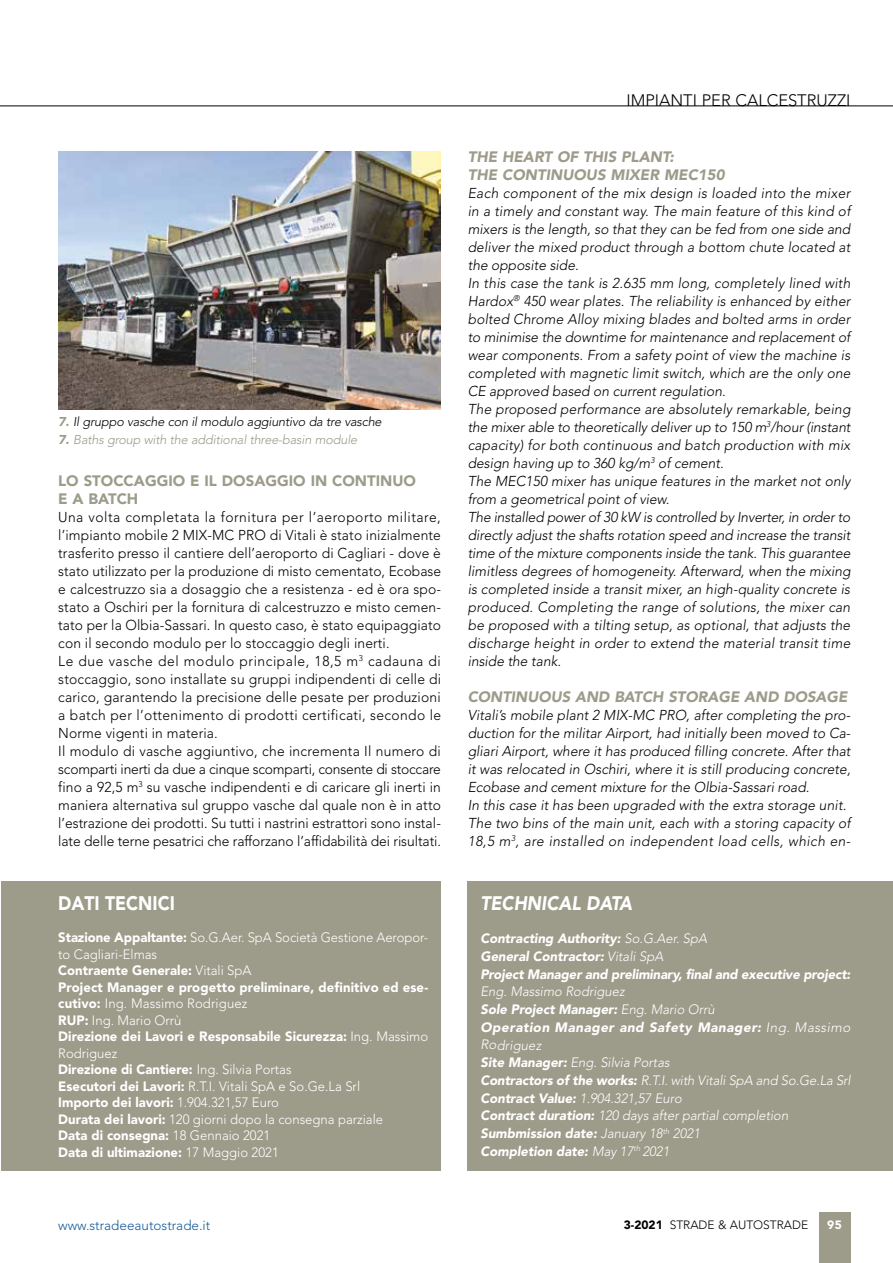
<style>
.page{position:relative;width:893px;height:1263px;background:#fff}
.page>*{position:absolute;margin:0;border:0;box-sizing:border-box;transform-origin:0 0}
.t1{font:italic 900 19.5px "Avenir";color:#fff;scale:.9 1}
.t2{font:900 19.5px "Avenir";color:#fff;scale:.9 1}
.t3{font:300 16.5px "Avenir";color:#000}
.t4{font:italic 900 15px/18px "Avenir";color:#9d9b8a}
.t5{font:900 15px/18px "Avenir";color:#9d9b8a}
.t6{font:italic 300 14.25px/18px "Avenir";letter-spacing:.005em;color:#000}
.t7{font:300 14.25px/18px "Avenir";letter-spacing:.01em;color:#000}
.t8{font:900 13.5px/16.5px "Avenir";color:#fff}
.t9{font:italic 300 13.5px/17.7px "Avenir";color:#fff}
.t10{font:italic 900 13.5px/17.7px "Avenir";letter-spacing:-.01em;color:#fff}
.t11{font:300 13.5px "Avenir";color:#165b9a}
.t12{font:italic 300 12.75px "Avenir";letter-spacing:-.015em;color:#000}
.t13{font:italic 300 12.75px "Avenir";letter-spacing:-.015em;color:#9d9b8a}
.t14{font:300 12px "Avenir";color:#000}
.t15{font:900 12px "Avenir";color:#fff}
.s1{font-weight:900;color:#9d9b8a}
.s2{font-weight:900}
.s3{font-weight:300}
</style>
<div class="page">
<hr style="left:0;top:106px;width:893px;height:1px;background:#000">
<div style="left:819px;top:1212px;width:31px;height:51px;background:#9d9b8a"></div>
<img style="left:58px;top:151px;width:383px;height:259px">
<div style="left:2px;top:881px;width:439px;height:289px;background:#9d9b8a"></div>
<div style="left:468px;top:881px;width:425px;height:289px;background:#9d9b8a"></div>
<p class="t12" style="left:58px;top:414px;width:325px"><span class="s1">7.</span> Il gruppo vasche con il modulo aggiuntivo da tre vasche</p>
<p class="t13" style="left:58px;top:432px;width:301px"><span class="s2">7.</span> Baths group with the additional three-basin module</p>
<p class="t5" style="left:58px;top:472px;width:359px">LO STOCCAGGIO E IL DOSAGGIO IN CONTINUO<br>E A BATCH</p>
<p class="t7" style="left:58px;top:508px;width:384px">Una volta completata la fornitura per l’aeroporto militare, l’impianto mobile 2 MIX-MC PRO di Vitali è stato inizialmente trasferito presso il cantiere dell’aeroporto di Cagliari - dove è stato utilizzato per la produzione di misto cementato, Ecobase e calcestruzzo sia a dosaggio che a resistenza - ed è ora spo&shy;stato a Oschiri per la fornitura di calcestruzzo e misto cemen&shy;tato per la Olbia-Sassari. In questo caso, è stato equipaggiato con il secondo modulo per lo stoccaggio degli inerti.<br>Le due vasche del modulo principale, 18,5 m<sup>3</sup> cadauna di stoccaggio, sono installate su gruppi indipendenti di celle di carico, garantendo la precisione delle pesate per produzioni a batch per l’ottenimento di prodotti certificati, secondo le Norme vigenti in materia.<br>Il modulo di vasche aggiuntivo, che incrementa Il numero di scomparti inerti da due a cinque scomparti, consente di stoccare fino a 92,5 m<sup>3</sup> su vasche indipendenti e di caricare gli inerti in maniera alternativa sul gruppo vasche dal quale non è in atto l’estrazione dei prodotti. Su tutti i nastrini estrattori sono instal&shy;late delle terne pesatrici che rafforzano l’affidabilità dei risultati.</p>
<h1 class="t2" style="left:58px;top:891px;width:131px">DATI TECNICI</h1>
<p class="t8" style="left:58px;top:929px;width:371px">Stazione Appaltante: <span class="s3">So.G.Aer. SpA Società Gestione Aeropor&shy;to Cagliari-Elmas<br></span>Contraente Generale: <span class="s3">Vitali SpA<br></span>Project Manager e progetto preliminare, definitivo ed ese&shy;cutivo: <span class="s3">Ing. Massimo Rodriguez<br></span>RUP: <span class="s3">Ing. Mario Orrù<br></span>Direzione dei Lavori e Responsabile Sicurezza: <span class="s3">Ing. Massimo Rodriguez<br></span>Direzione di Cantiere: <span class="s3">Ing. Silvia Portas<br></span>Esecutori dei Lavori: <span class="s3">R.T.I. Vitali SpA e So.Ge.La Srl<br></span>Importo dei lavori: <span class="s3">1.904.321,57 Euro<br></span>Durata dei lavori: <span class="s3">120 giorni dopo la consegna parziale<br></span>Data di consegna: <span class="s3">18 Gennaio 2021<br></span>Data di ultimazione: <span class="s3">17 Maggio 2021</span></p>
<p class="t3" style="left:626px;top:90px;width:226px">IMPIANTI PER CALCESTRUZZI</p>
<p class="t4" style="left:468px;top:148px;width:258px">THE HEART OF THIS PLANT:<br>THE CONTINUOUS MIXER MEC150</p>
<p class="t6" style="left:468px;top:184px;width:384px">Each component of the mix design is loaded into the mixer in a timely and constant way. The main feature of this kind of mixers is the length, so that they can be fed from one side and deliver the mixed product through a bottom chute located at the opposite side.<br>In this case the tank is 2.635 mm long, completely lined with Hardox<sup>®</sup> 450 wear plates. The reliability is enhanced by either bolted Chrome Alloy mixing blades and bolted arms in order to minimise the downtime for maintenance and replacement of wear components. From a safety point of view the machine is completed with magnetic limit switch, which are the only one CE approved based on current regulation.<br>The proposed performance are absolutely remarkable, being the mixer able to theoretically deliver up to 150 m<sup>3</sup>/hour (instant capacity) for both continuous and batch production with mix design having up to 360 kg/m<sup>3</sup> of cement.<br>The MEC150 mixer has unique features in the market not only from a geometrical point of view.<br>The installed power of 30 kW is controlled by Inverter, in order to directly adjust the shafts rotation speed and increase the transit time of the mixture components inside the tank. This guarantee limitless degrees of homogeneity. Afterward, when the mixing is completed inside a transit mixer, an high-quality concrete is produced. Completing the range of solutions, the mixer can be proposed with a tilting setup, as optional, that adjusts the discharge height in order to extend the material transit time inside the tank.</p>
<p class="t4" style="left:468px;top:688px;width:381px">CONTINUOUS AND BATCH STORAGE AND DOSAGE</p>
<p class="t6" style="left:468px;top:706px;width:384px">Vitali’s mobile plant 2 MIX-MC PRO, after completing the pro&shy;duction for the militar Airport, had initially been moved to Ca&shy;gliari Airport, where it has produced filling concrete. After that it was relocated in Oschiri, where it is still producing concrete, Ecobase and cement mixture for the Olbia-Sassari road.<br>In this case it has been upgraded with the extra storage unit.<br>The two bins of the main unit, each with a storing capacity of 18,5 m<sup>3</sup>, are installed on independent load cells, which en-</p>
<h1 class="t1" style="left:480px;top:891px;width:170px">TECHNICAL DATA</h1>
<p class="t10" style="left:480px;top:930px;width:371px">Contracting Authority: <span class="s3">So.G.Aer. SpA<br></span>General Contractor: <span class="s3">Vitali SpA<br></span>Project Manager and preliminary, final and executive project:</p>
<p class="t9" style="left:480px;top:983px;width:372px">Eng. Massimo Rodriguez<br><span class="s2">Sole Project Manager:</span> Eng. Mario Orrù<br><span class="s2">Operation Manager and Safety Manager:</span> Ing. Massimo Rodriguez<br><span class="s2">Site Manager:</span> Eng. Silvia Portas<br><span class="s2">Contractors of the works:</span> R.T.I. with Vitali SpA and So.Ge.La Srl <span class="s2">Contract Value:</span> 1.904.321,57 Euro<br><span class="s2">Contract duration:</span> 120 days after partial completion <span class="s2">Sumbmission date:</span> January 18<sup>th</sup> 2021<br><span class="s2">Completion date:</span> May 17<sup>th</sup> 2021</p>
<p class="t11" style="left:58px;top:1217px;width:154px">www.stradeeautostrade.it</p>
<p class="t14" style="left:624px;top:1217px;width:186px"><span class="s2">3-2021</span> STRADE &amp; AUTOSTRADE</p>
<p class="t15" style="left:827px;top:1217px;width:16px">95</p>
</div>
